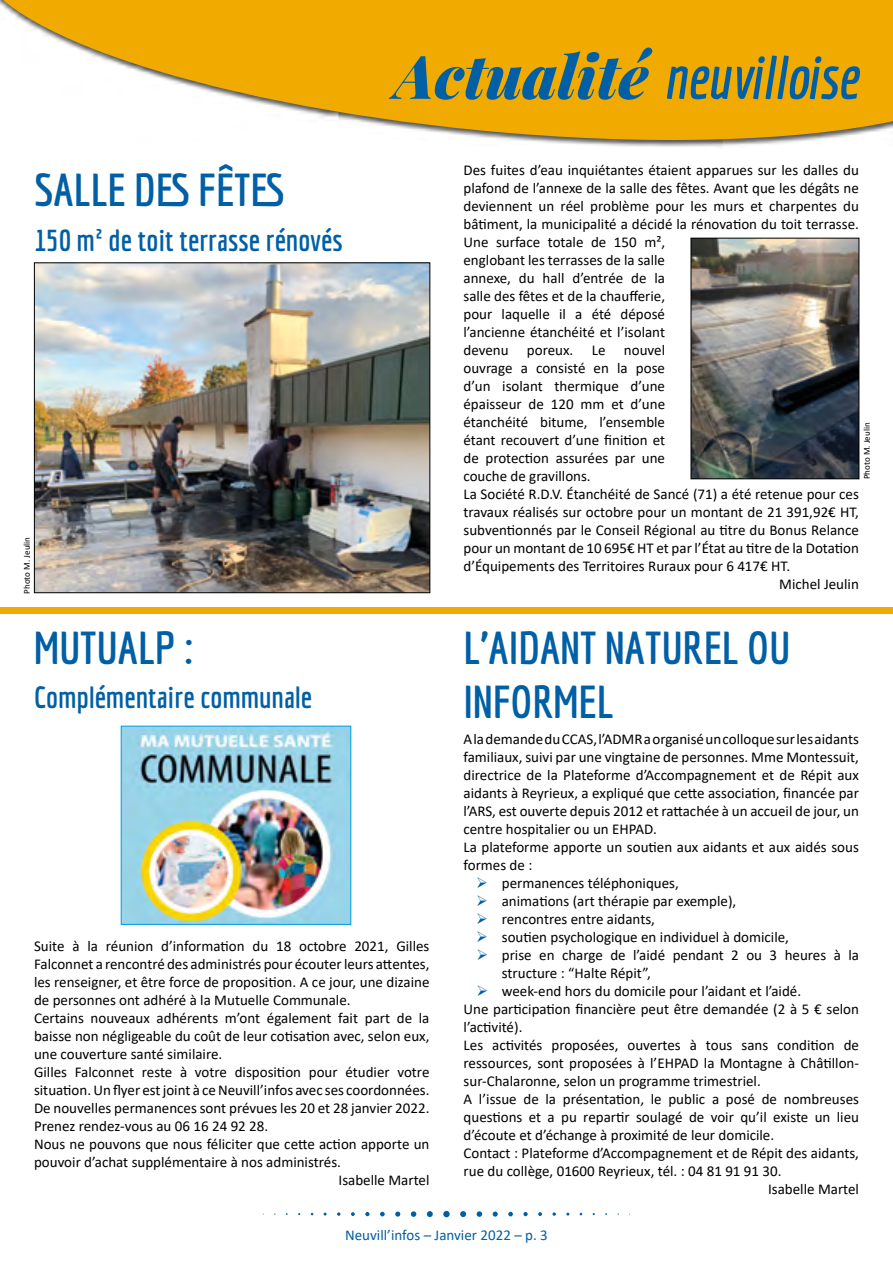
<style>
.page{position:relative;width:893px;height:1263px;background:#fff}
.page>*{position:absolute;margin:0;border:0;box-sizing:border-box;transform-origin:0 0}
.t1{font:italic 700 60px "Economica";color:#005fa5}
.t2{font:700 45px/54px "Economica";color:#005fa5}
.t3{font:700 30px "Economica";color:#005fa5}
.t4{font:15px "Calibri";color:#000}
.t5{font:15px "Calibri";color:#005fa5}
.t6{font:9px "Calibri";color:#000}
.s1{font-family:"Playfair Display";font-weight:900}
</style>
<div class="page">
<div style="left:443px;top:1211px;width:7px;height:6px;background:#005fa5;border-radius:50%"></div>
<svg style="left:411px;top:1211px;width:5px;height:6px"></svg>
<svg style="left:477px;top:1211px;width:5px;height:6px"></svg>
<svg style="left:395px;top:1211px;width:5px;height:5px"></svg>
<svg style="left:493px;top:1211px;width:5px;height:5px"></svg>
<svg style="left:380px;top:1212px;width:5px;height:4px"></svg>
<svg style="left:508px;top:1212px;width:5px;height:4px"></svg>
<svg style="left:365px;top:1212px;width:5px;height:4px"></svg>
<svg style="left:523px;top:1212px;width:5px;height:4px"></svg>
<svg style="left:351px;top:1212px;width:4px;height:4px"></svg>
<svg style="left:538px;top:1212px;width:4px;height:4px"></svg>
<svg style="left:337px;top:1212px;width:3px;height:4px"></svg>
<svg style="left:552px;top:1212px;width:4px;height:4px"></svg>
<svg style="left:427px;top:1211px;width:6px;height:6px"></svg>
<svg style="left:460px;top:1211px;width:6px;height:6px"></svg>
<svg style="left:0;top:0;width:893px;height:147px;fill:#f0aa00"></svg>
<img style="left:36px;top:264px;width:392px;height:327px">
<div style="left:34px;top:262px;width:396px;height:331px;border:1px solid #000"></div>
<img style="left:693px;top:240px;width:164px;height:237px">
<div style="left:691px;top:238px;width:168px;height:241px;border:1px solid #000"></div>
<img style="left:123px;top:728px;width:226px;height:195px">
<div style="left:121px;top:726px;width:230px;height:199px;border:1px solid #009fe3"></div>
<div style="left:0;top:608px;width:893px;height:6px;background:#f0aa00"></div>
<h2 class="t2" style="left:34px;top:163px;width:252px">SALLE DES FÊTES</h2>
<h3 class="t3" style="left:34px;top:223px;width:310px">150 m² de toit terrasse rénovés</h3>
<p class="t6" style="left:21px;top:594px;width:58px;rotate:-90deg">Photo M. Jeulin</p>
<h1 class="t1" style="left:395px;top:42px;width:466px"><span class="s1">Actualité</span> neuvilloise</h1>
<p class="t4" style="left:463px;top:160px;width:397px">Des fuites d’eau inquiétantes étaient apparues sur les dalles du</p>
<p class="t4" style="left:463px;top:178px;width:397px">plafond de l’annexe de la salle des fêtes. Avant que les dégâts ne</p>
<p class="t4" style="left:463px;top:196px;width:397px">deviennent un réel problème pour les murs et charpentes du</p>
<p class="t4" style="left:463px;top:214px;width:397px">bâtiment, la municipalité a décidé la rénovation du toit terrasse.</p>
<p class="t4" style="left:463px;top:232px;width:203px">Une surface totale de 150 m²,</p>
<p class="t4" style="left:463px;top:250px;width:203px">englobant les terrasses de la salle</p>
<p class="t4" style="left:463px;top:268px;width:203px">annexe, du hall d’entrée de la</p>
<p class="t4" style="left:463px;top:286px;width:203px">salle des fêtes et de la chaufferie,</p>
<p class="t4" style="left:463px;top:304px;width:203px">pour laquelle il a été déposé</p>
<p class="t4" style="left:463px;top:322px;width:203px">l’ancienne étanchéité et l’isolant</p>
<p class="t4" style="left:463px;top:340px;width:203px">devenu poreux. Le nouvel</p>
<p class="t4" style="left:463px;top:358px;width:203px">ouvrage a consisté en la pose</p>
<p class="t4" style="left:463px;top:376px;width:203px">d’un isolant thermique d’une</p>
<p class="t4" style="left:463px;top:394px;width:203px">épaisseur de 120 mm et d’une</p>
<p class="t4" style="left:463px;top:412px;width:203px">étanchéité bitume, l’ensemble</p>
<p class="t4" style="left:463px;top:430px;width:203px">étant recouvert d’une finition et</p>
<p class="t4" style="left:463px;top:448px;width:203px">de protection assurées par une</p>
<p class="t4" style="left:463px;top:466px;width:129px">couche de gravillons.</p>
<p class="t4" style="left:463px;top:484px;width:397px">La Société R.D.V. Étanchéité de Sancé (71) a été retenue pour ces</p>
<p class="t4" style="left:463px;top:502px;width:397px">travaux réalisés sur octobre pour un montant de 21 391,92€ HT,</p>
<p class="t4" style="left:463px;top:520px;width:397px">subventionnés par le Conseil Régional au titre du Bonus Relance</p>
<p class="t4" style="left:463px;top:538px;width:397px">pour un montant de 10 695€ HT et par l’État au titre de la Dotation</p>
<p class="t4" style="left:463px;top:556px;width:328px">d’Équipements des Territoires Ruraux pour 6 417€ HT.</p>
<p class="t4" style="left:779px;top:574px;width:81px">Michel Jeulin</p>
<p class="t6" style="left:861px;top:479px;width:58px;rotate:-90deg">Photo M. Jeulin</p>
<h2 class="t2" style="left:34px;top:620px;width:160px">MUTUALP :</h2>
<h3 class="t3" style="left:34px;top:680px;width:280px">Complémentaire communale</h3>
<p class="t4" style="left:34px;top:935px;width:397px">Suite à la réunion d’information du 18 octobre 2021, Gilles</p>
<p class="t4" style="left:34px;top:953px;width:397px">Falconnet a rencontré des administrés pour écouter leurs attentes,</p>
<p class="t4" style="left:34px;top:971px;width:397px">les renseigner, et être force de proposition. A ce jour, une dizaine</p>
<p class="t4" style="left:34px;top:989px;width:318px">de personnes ont adhéré à la Mutuelle Communale.</p>
<p class="t4" style="left:34px;top:1007px;width:397px">Certains nouveaux adhérents m’ont également fait part de la</p>
<p class="t4" style="left:34px;top:1025px;width:397px">baisse non négligeable du coût de leur cotisation avec, selon eux,</p>
<p class="t4" style="left:34px;top:1043px;width:190px">une couverture santé similaire.</p>
<p class="t4" style="left:34px;top:1061px;width:397px">Gilles Falconnet reste à votre disposition pour étudier votre</p>
<p class="t4" style="left:34px;top:1079px;width:397px">situation. Un flyer est joint à ce Neuvill’infos avec ses coordonnées.</p>
<p class="t4" style="left:34px;top:1097px;width:397px">De nouvelles permanences sont prévues les 20 et 28 janvier 2022.</p>
<p class="t4" style="left:34px;top:1115px;width:236px">Prenez rendez-vous au 06 16 24 92 28.</p>
<p class="t4" style="left:34px;top:1133px;width:397px">Nous ne pouvons que nous féliciter que cette action apporte un</p>
<p class="t4" style="left:34px;top:1151px;width:308px">pouvoir d’achat supplémentaire à nos administrés.</p>
<p class="t4" style="left:339px;top:1169px;width:92px">Isabelle Martel</p>
<h2 class="t2" style="left:463px;top:620px;width:328px">L’AIDANT NATUREL OU<br>INFORMEL</h2>
<p class="t4" style="left:463px;top:729px;width:397px">A la demande du CCAS, l’ADMR a organisé un colloque sur les aidants</p>
<p class="t4" style="left:463px;top:747px;width:397px">familiaux, suivi par une vingtaine de personnes. Mme Montessuit,</p>
<p class="t4" style="left:463px;top:765px;width:397px">directrice de la Plateforme d’Accompagnement et de Répit aux</p>
<p class="t4" style="left:463px;top:783px;width:397px">aidants à Reyrieux, a expliqué que cette association, financée par</p>
<p class="t4" style="left:463px;top:801px;width:397px">l’ARS, est ouverte depuis 2012 et rattachée à un accueil de jour, un</p>
<p class="t4" style="left:463px;top:819px;width:195px">centre hospitalier ou un EHPAD.</p>
<p class="t4" style="left:463px;top:837px;width:397px">La plateforme apporte un soutien aux aidants et aux aidés sous</p>
<p class="t4" style="left:463px;top:855px;width:70px">formes de :</p>
<p class="t4" style="left:502px;top:873px;width:179px">permanences téléphoniques,</p>
<p class="t4" style="left:502px;top:891px;width:236px">animations (art thérapie par exemple),</p>
<p class="t4" style="left:502px;top:909px;width:155px">rencontres entre aidants,</p>
<p class="t4" style="left:502px;top:927px;width:289px">soutien psychologique en individuel à domicile,</p>
<p class="t4" style="left:502px;top:945px;width:359px">prise en charge de l’aidé pendant 2 ou 3 heures à la</p>
<p class="t4" style="left:502px;top:963px;width:151px">structure : “Halte Répit”,</p>
<p class="t4" style="left:502px;top:981px;width:301px">week-end hors du domicile pour l’aidant et l’aidé.</p>
<p class="t4" style="left:464px;top:999px;width:397px">Une participation financière peut être demandée (2 à 5 € selon</p>
<p class="t4" style="left:464px;top:1017px;width:60px">l’activité).</p>
<p class="t4" style="left:464px;top:1035px;width:397px">Les activités proposées, ouvertes à tous sans condition de</p>
<p class="t4" style="left:464px;top:1053px;width:397px">ressources, sont proposées à l’EHPAD la Montagne à Châtillon-</p>
<p class="t4" style="left:464px;top:1071px;width:299px">sur-Chalaronne, selon un programme trimestriel.</p>
<p class="t4" style="left:464px;top:1089px;width:397px">A l’issue de la présentation, le public a posé de nombreuses</p>
<p class="t4" style="left:464px;top:1107px;width:397px">questions et a pu repartir soulagé de voir qu’il existe un lieu</p>
<p class="t4" style="left:464px;top:1125px;width:312px">d’écoute et d’échange à proximité de leur domicile.</p>
<p class="t4" style="left:464px;top:1143px;width:397px">Contact : Plateforme d’Accompagnement et de Répit des aidants,</p>
<p class="t4" style="left:464px;top:1161px;width:319px">rue du collège, 01600 Reyrieux, tél. : 04 81 91 91 30.</p>
<p class="t4" style="left:768px;top:1179px;width:92px">Isabelle Martel</p>
<p class="t5" style="left:345px;top:1225px;width:204px">Neuvill’infos – Janvier 2022 – p. 3</p>
</div>
